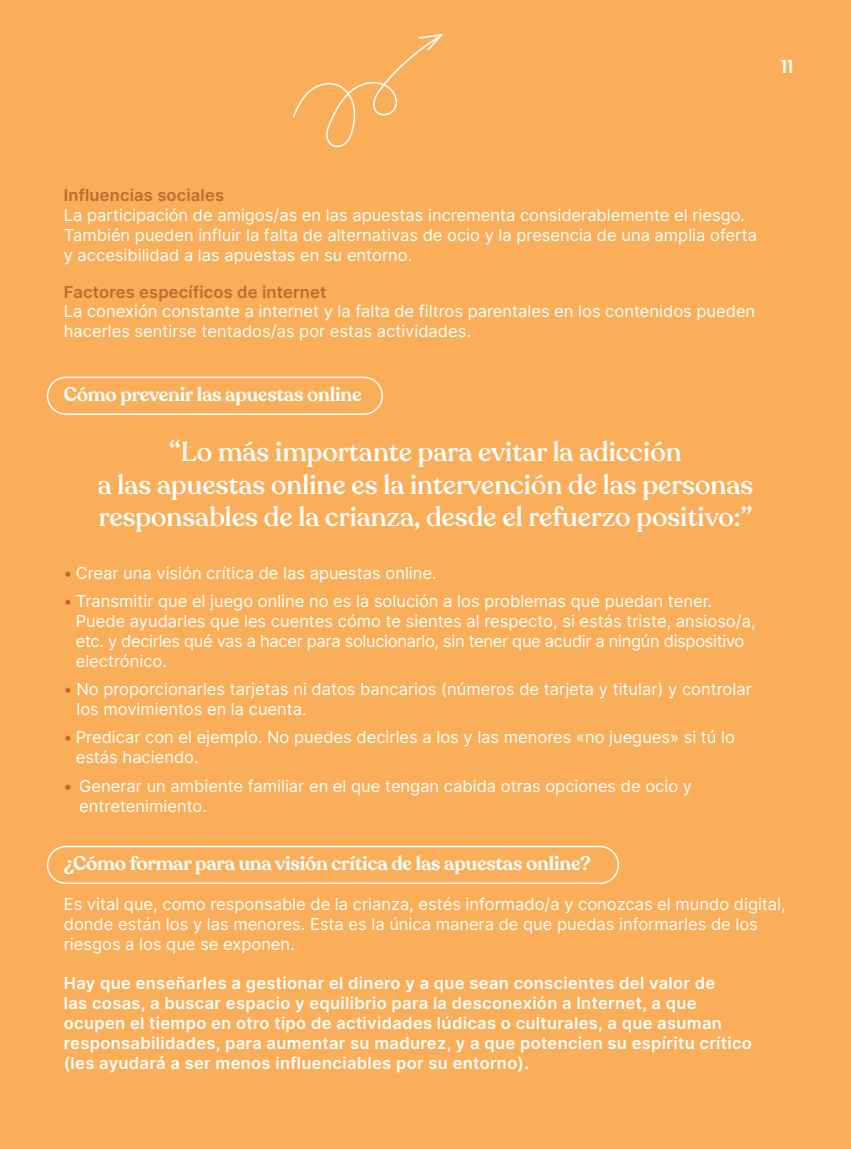
<style>
.page{position:relative;width:851px;height:1149px;background:#fff}
.page>*{position:absolute;margin:0;border:0;box-sizing:border-box;transform-origin:0 0}
.t1{font:500 27px/32.4px "Recoleta";color:#fff;text-align:center}
.t2{font:600 19.5px "Recoleta";letter-spacing:-.01em;color:#fff}
.t3{font:600 18px "Poppins";color:#fff}
.t4{font:16.5px/19.8px "Inter";color:#fff}
.t5{font:600 16.5px/19.8px "Inter";letter-spacing:.02em;color:#fff}
.s1{font-weight:600;color:#c06933}
</style>
<div class="page">
<div style="left:0;top:0;width:850px;height:1148px;background:#faae59"></div>
<div style="left:47px;top:845px;width:572px;height:38px;border:2px solid #fff;border-radius:18px"></div>
<div style="left:47px;top:376px;width:336px;height:39px;border:2px solid #fff;border-radius:18px"></div>
<svg style="left:293px;top:34px;width:150px;height:114px"></svg>
<p class="t3" style="left:780px;top:56px;width:15px">11</p>
<p class="t4" style="left:64px;top:185px;width:694px"><span class="s1">Influencias sociales<br></span>La participación de amigos/as en las apuestas incrementa considerablemente el riesgo.<br>También pueden influir la falta de alternativas de ocio y la presencia de una amplia oferta y accesibilidad a las apuestas en su entorno.</p>
<p class="t4" style="left:64px;top:281px;width:692px"><span class="s1">Factores específicos de internet<br></span>La conexión constante a internet y la falta de filtros parentales en los contenidos pueden hacerles sentirse tentados/as por estas actividades.</p>
<p class="t2" style="left:64px;top:382px;width:299px">Cómo prevenir las apuestas online</p>
<p class="t1" style="left:98px;top:436px;width:657px">“Lo más importante para evitar la adicción<br>a las apuestas online es la intervención de las personas responsables de la crianza, desde el refuerzo positivo:”</p>
<p class="t4" style="left:64px;top:562px;width:374px"><span class="s1">•</span> Crear una visión crítica de las apuestas online.</p>
<p class="t4" style="left:76px;top:590px;width:681px;text-indent:-12px"><span class="s1">•</span> Transmitir que el juego online no es la solución a los problemas que puedan tener.<br>Puede ayudarles que les cuentes cómo te sientes al respecto, si estás triste, ansioso/a, etc. y decirles qué vas a hacer para solucionarlo, sin tener que acudir a ningún dispositivo electrónico.</p>
<p class="t4" style="left:76px;top:678px;width:676px;text-indent:-13px"><span class="s1">•</span> No proporcionarles tarjetas ni datos bancarios (números de tarjeta y titular) y controlar los movimientos en la cuenta.</p>
<p class="t4" style="left:76px;top:726px;width:660px;text-indent:-12px"><span class="s1">•</span> Predicar con el ejemplo. No puedes decirles a los y las menores «no juegues» si tú lo estás haciendo.</p>
<p class="t4" style="left:79px;top:775px;width:614px;text-indent:-15px"><span class="s1">•</span> Generar un ambiente familiar en el que tengan cabida otras opciones de ocio y entretenimiento.</p>
<p class="t2" style="left:64px;top:851px;width:528px">¿Cómo formar para una visión crítica de las apuestas online?</p>
<p class="t4" style="left:64px;top:893px;width:723px">Es vital que, como responsable de la crianza, estés informado/a y conozcas el mundo digital, donde están los y las menores. Esta es la única manera de que puedas informarles de los riesgos a los que se exponen.</p>
<p class="t5" style="left:64px;top:972px;width:689px">Hay que enseñarles a gestionar el dinero y a que sean conscientes del valor de<br>las cosas, a buscar espacio y equilibrio para la desconexión a Internet, a que ocupen el tiempo en otro tipo de actividades lúdicas o culturales, a que asuman responsabilidades, para aumentar su madurez, y a que potencien su espíritu crítico (les ayudará a ser menos influenciables por su entorno).</p>
</div>
